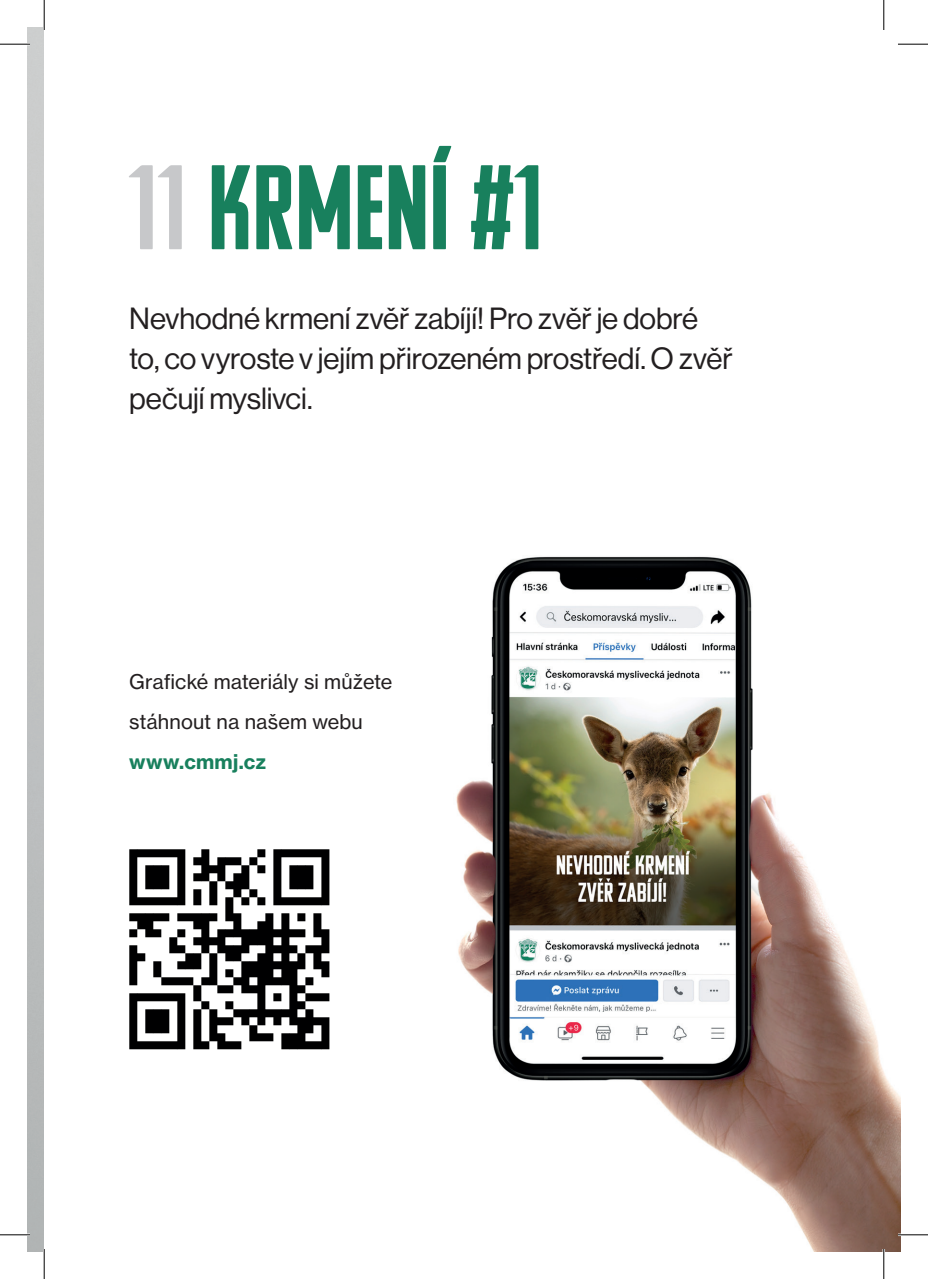
<style>
.page{position:relative;width:928px;height:1279px;background:#fff}
.page>*{position:absolute;margin:0;border:0;box-sizing:border-box;transform-origin:0 0}
.t1{font:120px "Komu A";letter-spacing:-.015em;color:#18805d}
.t2{font:30px/40px "N Haas Grotesk DS Pro 55 Rg";letter-spacing:-.005em;color:#231f20}
.t3{font:20px/40px "N Haas Grotesk TX Pro 55 Rg";color:#231f20}
.t4{font:20px "N Haas Grotesk TX Pro 75 Bd";letter-spacing:.015em;color:#18805d}
.s1{color:#c7c8ca}
</style>
<div class="page">
<img style="left:129px;top:556px;width:771px;height:696px">
<svg style="left:129px;top:849px;width:200px;height:200px"></svg>
<hr style="left:897px;top:1233px;width:30px;height:3px;background:#fff">
<hr style="left:882px;top:1249px;width:2px;height:30px;background:#fff">
<hr style="left:0;top:44px;width:30px;height:1px;background:#000">
<hr style="left:897px;top:44px;width:30px;height:1px;background:#000">
<hr style="left:0;top:1234px;width:30px;height:1px;background:#000">
<hr style="left:897px;top:1234px;width:30px;height:1px;background:#000">
<hr style="left:44px;top:0;width:1px;height:30px;background:#000">
<hr style="left:44px;top:1249px;width:1px;height:30px;background:#000">
<hr style="left:883px;top:0;width:1px;height:30px;background:#000">
<hr style="left:883px;top:1249px;width:1px;height:30px;background:#000">
<h1 class="t1" style="left:129px;top:146px;width:416px"><span class="s1">11</span> KRMENÍ #1</h1>
<p class="t2" style="left:129px;top:299px;width:605px">Nevhodné krmení zvěř zabíjí! Pro zvěř je dobré to, co vyroste v jejím přirozeném prostředí. O zvěř pečují myslivci.</p>
<p class="t3" style="left:129px;top:662px;width:265px">Grafické materiály si můžete stáhnout na našem webu</p>
<p class="t4" style="left:129px;top:749px;width:138px">www.cmmj.cz</p>
</div>
